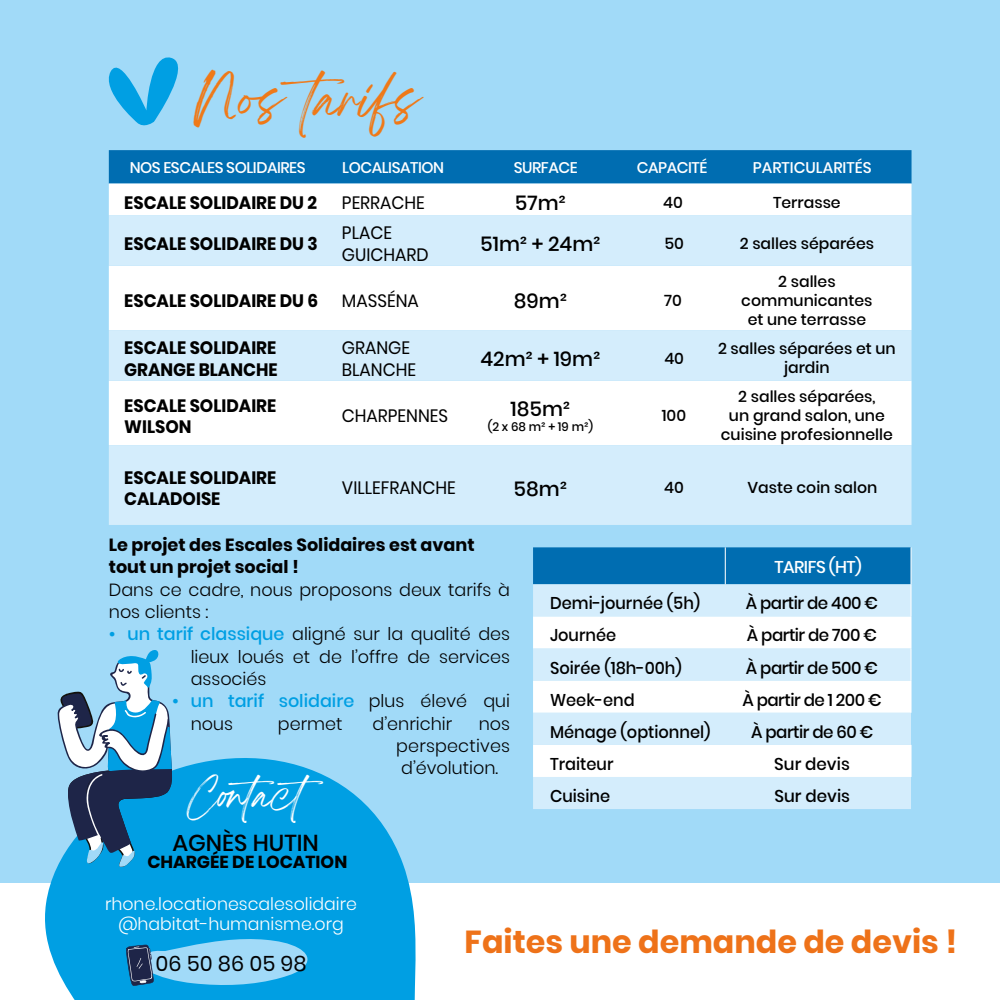
<style>
.page{position:relative;width:1000px;height:1000px;background:#fff}
.page>*{position:absolute;margin:0;border:0;box-sizing:border-box;transform-origin:0 0}
.t1{font:45.5px "Breathing Personal Use";color:#ef7918}
.t2{font:32.62px "Breathing Personal Use";color:#fff}
.t3{font:700 31.75px "Poppins";color:#ee7219}
.t4{font:500 23px "Poppins";color:#000}
.t5{font:21.12px "Poppins";color:#020203}
.t6{font:500 20.12px "Poppins";color:#000}
.t7{font:700 17.88px/21.5px "Poppins";color:#000;scale:.95 1}
.t8{font:17.88px/21.5px "Poppins";color:#000;scale:.95 1}
.t9{font:300 17.62px/22.4px "Poppins";color:#020203;text-align:justify}
.t10{font:700 17.62px/22.4px "Poppins";color:#020203}
.t11{font:500 17.62px/22.4px "Poppins";color:#009fe3}
.t12{font:300 17.38px/20.5px "Poppins";color:#fff;text-align:center}
.t13{font:700 17.38px "Poppins";color:#000}
.t14{font:500 17px "Poppins";color:#000;scale:.95 1}
.t15{font:500 17px "Poppins";letter-spacing:-.03em;color:#000}
.t16{font:500 17px "Poppins";color:#000}
.t17{font:500 17px "Poppins";letter-spacing:-.03em;color:#fff}
.t18{font:500 15.62px/18.9px "Poppins";color:#000;text-align:center}
.t19{font:500 15.38px "Poppins";letter-spacing:-.03em;color:#fff}
.t20{font:500 15.38px "Poppins";color:#fff}
.t21{font:500 12.25px "Poppins";color:#000}
.s1{font-weight:500;color:#009fe3}
.s2{font-weight:300;color:#020203}
</style>
<div class="page">
<div style="left:0;top:0;width:1000px;height:882px;background:#a1daf8"></div>
<div style="left:533px;top:547px;width:378px;height:37px;background:#006db1"></div>
<div style="left:533px;top:584px;width:378px;height:225px;background:#d4edfc"></div>
<div style="left:533px;top:616px;width:378px;height:33px;background:#fff"></div>
<div style="left:533px;top:681px;width:378px;height:32px;background:#fff"></div>
<div style="left:533px;top:745px;width:378px;height:32px;background:#fff"></div>
<hr style="left:911px;top:547px;width:1px;height:37px;background:#fff">
<hr style="left:725px;top:547px;width:1px;height:37px;background:#fff">
<hr style="left:911px;top:584px;width:1px;height:32px;background:#fff">
<hr style="left:911px;top:649px;width:1px;height:32px;background:#fff">
<hr style="left:911px;top:616px;width:1px;height:33px;background:#fff">
<hr style="left:911px;top:681px;width:1px;height:32px;background:#fff">
<hr style="left:911px;top:745px;width:1px;height:32px;background:#fff">
<div style="left:109px;top:150px;width:803px;height:34px;background:#006db1"></div>
<div style="left:109px;top:184px;width:803px;height:31px;background:#fff"></div>
<svg style="left:109px;top:215px;width:803px;height:310px;background:#e5f4fd"></svg>
<svg style="left:108px;top:57px;width:71px;height:69px"></svg>
<svg style="left:41px;top:758px;width:388px;height:242px;fill:#009fe3"></svg>
<svg style="left:56px;top:650px;width:117px;height:218px"></svg>
<svg style="left:126px;top:939px;width:184px;height:47px;background:#6ebae2"></svg>
<h1 class="t1" style="left:194px;top:85px;width:227px">Nos tarifs</h1>
<p class="t19" style="left:130px;top:159px;width:178px">NOS ESCALES SOLIDAIRES</p>
<p class="t19" style="left:342px;top:159px;width:103px">LOCALISATION</p>
<p class="t19" style="left:514px;top:159px;width:65px">SURFACE</p>
<p class="t19" style="left:637px;top:159px;width:72px">CAPACITÉ</p>
<p class="t20" style="left:753px;top:159px;width:120px">PARTICULARITÉS</p>
<p class="t7" style="left:124px;top:192px;width:204px">ESCALE SOLIDAIRE DU 2</p>
<p class="t8" style="left:342px;top:192px;width:89px">PERRACHE</p>
<p class="t6" style="left:515px;top:191px;width:52px">57m²</p>
<p class="t18" style="left:663px;top:193px;width:21px">40</p>
<p class="t18" style="left:773px;top:193px;width:69px">Terrasse</p>
<p class="t7" style="left:124px;top:233px;width:205px">ESCALE SOLIDAIRE DU 3</p>
<p class="t8" style="left:342px;top:222px;width:93px">PLACE<br>GUICHARD</p>
<p class="t6" style="left:480px;top:232px;width:122px">51m² + 24m²</p>
<p class="t18" style="left:664px;top:234px;width:21px">50</p>
<p class="t18" style="left:740px;top:234px;width:136px">2 salles séparées</p>
<p class="t7" style="left:124px;top:290px;width:206px">ESCALE SOLIDAIRE DU 6</p>
<p class="t8" style="left:342px;top:290px;width:82px">MASSÉNA</p>
<p class="t6" style="left:514px;top:290px;width:55px">89m²</p>
<p class="t18" style="left:664px;top:291px;width:19px">70</p>
<p class="t18" style="left:741px;top:272px;width:133px">2 salles communicantes et une terrasse</p>
<p class="t7" style="left:124px;top:337px;width:163px">ESCALE SOLIDAIRE<br>GRANGE BLANCHE</p>
<p class="t8" style="left:342px;top:337px;width:79px">GRANGE<br>BLANCHE</p>
<p class="t6" style="left:480px;top:347px;width:121px">42m² + 19m²</p>
<p class="t18" style="left:664px;top:349px;width:21px">40</p>
<p class="t18" style="left:718px;top:339px;width:179px">2 salles séparées et un jardin</p>
<p class="t7" style="left:124px;top:395px;width:162px">ESCALE SOLIDAIRE<br>WILSON</p>
<p class="t8" style="left:342px;top:405px;width:113px">CHARPENNES</p>
<p class="t6" style="left:511px;top:397px;width:61px">185m²</p>
<p class="t18" style="left:721px;top:387px;width:174px">2 salles séparées,<br>un grand salon, une cuisine profesionnelle</p>
<p class="t18" style="left:662px;top:406px;width:26px">100</p>
<p class="t21" style="left:488px;top:419px;width:107px">(2 x 68 m² + 19 m²)</p>
<p class="t7" style="left:124px;top:467px;width:162px">ESCALE SOLIDAIRE<br>CALADOISE</p>
<p class="t8" style="left:342px;top:478px;width:121px">VILLEFRANCHE</p>
<p class="t6" style="left:514px;top:477px;width:55px">58m²</p>
<p class="t18" style="left:664px;top:478px;width:21px">40</p>
<p class="t18" style="left:748px;top:478px;width:131px">Vaste coin salon</p>
<p class="t10" style="left:109px;top:534px;width:367px">Le projet des Escales Solidaires est avant tout un projet social !</p>
<p class="t9" style="left:109px;top:578px;width:403px">Dans ce cadre, nous proposons deux tarifs à nos clients :</p>
<p class="t9" style="left:191px;top:623px;width:321px;text-indent:-82px"><span class="s1">• un tarif classique</span> aligné sur la qualité des lieux loués et de l’offre de services associés</p>
<p class="t11" style="left:191px;top:690px;width:321px;text-indent:-19px">• un tarif solidaire <span class="s2">plus élevé qui nous</span></p>
<p class="t17" style="left:774px;top:557px;width:89px">TARIFS (HT)</p>
<p class="t14" style="left:550px;top:594px;width:160px">Demi-journée (5h)</p>
<p class="t15" style="left:746px;top:594px;width:134px">À partir de 400 €</p>
<p class="t14" style="left:550px;top:626px;width:71px">Journée</p>
<p class="t15" style="left:747px;top:626px;width:132px">À partir de 700 €</p>
<p class="t14" style="left:550px;top:658px;width:140px">Soirée (18h-00h)</p>
<p class="t15" style="left:746px;top:658px;width:134px">À partir de 500 €</p>
<p class="t14" style="left:550px;top:690px;width:91px">Week-end</p>
<p class="t15" style="left:742px;top:690px;width:141px">À partir de 1 200 €</p>
<p class="t14" style="left:550px;top:722px;width:170px">Ménage (optionnel)</p>
<p class="t15" style="left:751px;top:722px;width:124px">À partir de 60 €</p>
<p class="t14" style="left:550px;top:754px;width:68px">Traiteur</p>
<p class="t16" style="left:774px;top:754px;width:77px">Sur devis</p>
<p class="t14" style="left:550px;top:786px;width:65px">Cuisine</p>
<p class="t16" style="left:775px;top:786px;width:77px">Sur devis</p>
<p class="t9" style="left:278px;top:712px;width:66px">permet</p>
<p class="t9" style="left:373px;top:712px;width:81px">d’enrichir</p>
<p class="t9" style="left:396px;top:712px;width:115px;text-indent:82px">nos perspectives d’évolution.</p>
<h2 class="t2" style="left:187px;top:786px;width:152px">Contact</h2>
<h3 class="t4" style="left:172px;top:829px;width:148px">AGNÈS HUTIN</h3>
<p class="t13" style="left:147px;top:852px;width:201px">CHARGÉE DE LOCATION</p>
<p class="t12" style="left:105px;top:893px;width:254px">rhone.locationescalesolidaire @habitat-humanisme.org</p>
<p class="t5" style="left:156px;top:952px;width:153px">06 50 86 05 98</p>
<h3 class="t3" style="left:465px;top:923px;width:494px">Faites une demande de devis !</h3>
</div>
